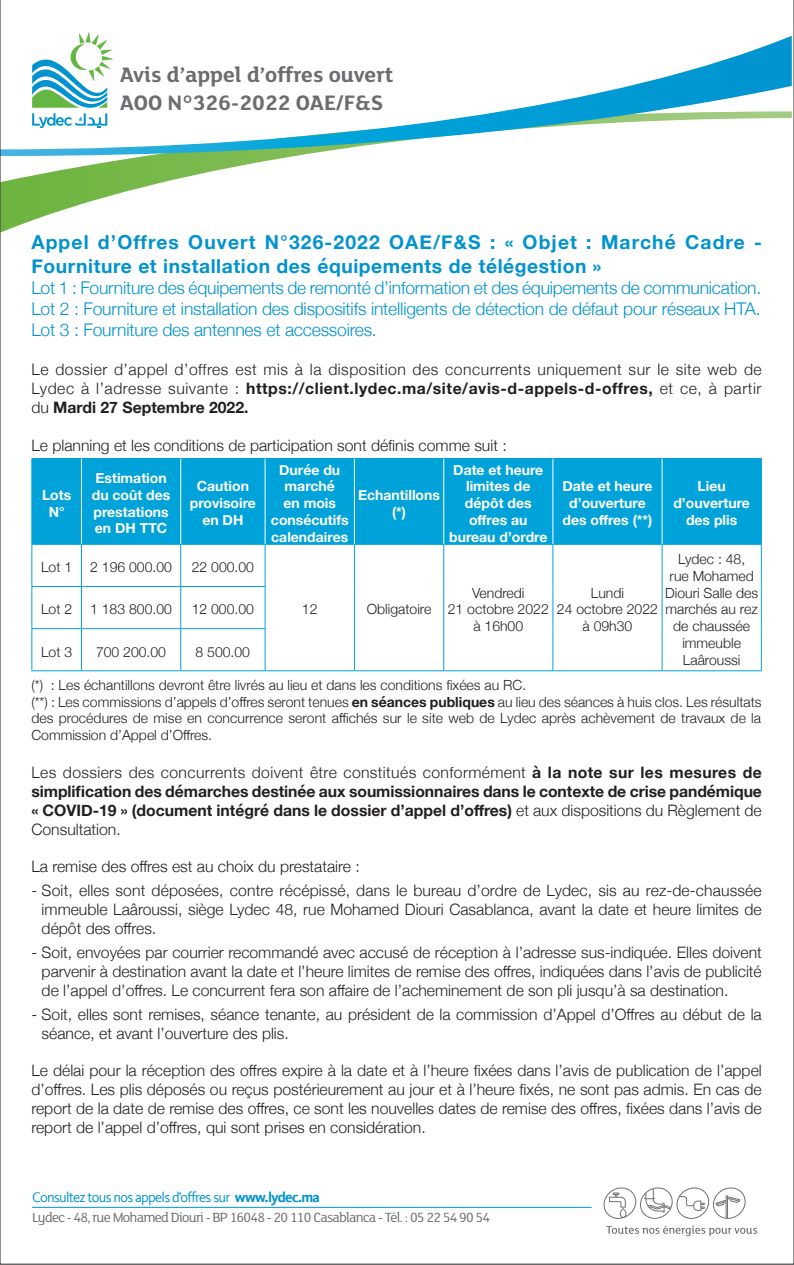
<style>
.page{position:relative;width:794px;height:1265px;background:#fff}
.page>*{position:absolute;margin:0;border:0;box-sizing:border-box;transform-origin:0 0}
.t1{font:700 22.75px/27.3px "FS Lola";color:#6c6d70}
.t2{font:700 19.25px/23.1px "Helvetica Neue";letter-spacing:.03em;color:#0093d0}
.t3{font:300 17.5px/21px "Helvetica Neue";letter-spacing:-.01em;color:#0093d0;text-align:justify}
.t4{font:300 15.75px/18.9px "Helvetica Neue";color:#231f20;text-align:justify}
.t5{font:700 15.75px/18.9px "Helvetica Neue";color:#231f20;text-align:justify}
.t6{font:14.53px "FS Lola";letter-spacing:-.05em;color:#6c6d70}
.t7{font:14.53px "Kievit";letter-spacing:-.05em;color:#0093d0}
.t8{font:300 14px/16.8px "Helvetica Neue";color:#231f20;text-align:center}
.t9{font:700 14px/16.8px "Helvetica Neue";color:#fff;text-align:center}
.s1{font-weight:700}
.s2{font-weight:300}
</style>
<div class="page">
<hr style="left:32px;top:1207px;width:559px;height:1px;background:#0093d0">
<svg style="left:606px;top:1226px;width:151px;height:10px"></svg>
<svg style="left:603px;top:1187px;width:142px;height:32px"></svg>
<svg style="left:2px;top:156px;width:293px;height:76px"></svg>
<svg style="left:2px;top:36px;width:790px;height:120px"></svg>
<svg style="left:32px;top:32px;width:82px;height:97px"></svg>
<div style="left:32px;top:459px;width:729px;height:85px;background:#00a3d9"></div>
<hr style="left:31px;top:458px;width:50px;height:1px;background:#00a3d9">
<hr style="left:31px;top:459px;width:1px;height:85px;background:#00a3d9">
<hr style="left:81px;top:458px;width:100px;height:1px;background:#00a3d9">
<hr style="left:181px;top:458px;width:84px;height:1px;background:#00a3d9">
<hr style="left:265px;top:458px;width:89px;height:1px;background:#00a3d9">
<hr style="left:354px;top:458px;width:90px;height:1px;background:#00a3d9">
<hr style="left:444px;top:458px;width:109px;height:1px;background:#00a3d9">
<hr style="left:553px;top:458px;width:109px;height:1px;background:#00a3d9">
<hr style="left:662px;top:458px;width:100px;height:1px;background:#00a3d9">
<hr style="left:761px;top:459px;width:1px;height:85px;background:#00a3d9">
<hr style="left:31px;top:544px;width:50px;height:1px;background:#00a3d9">
<hr style="left:31px;top:545px;width:1px;height:41px;background:#00a3d9">
<hr style="left:81px;top:544px;width:100px;height:1px;background:#00a3d9">
<hr style="left:81px;top:545px;width:1px;height:41px;background:#00a3d9">
<hr style="left:181px;top:544px;width:84px;height:1px;background:#00a3d9">
<hr style="left:180px;top:545px;width:1px;height:41px;background:#00a3d9">
<hr style="left:265px;top:544px;width:89px;height:1px;background:#00a3d9">
<hr style="left:265px;top:545px;width:1px;height:41px;background:#00a3d9">
<hr style="left:354px;top:544px;width:90px;height:1px;background:#00a3d9">
<hr style="left:354px;top:545px;width:1px;height:41px;background:#00a3d9">
<hr style="left:444px;top:544px;width:109px;height:1px;background:#00a3d9">
<hr style="left:443px;top:545px;width:1px;height:41px;background:#00a3d9">
<hr style="left:553px;top:544px;width:109px;height:1px;background:#00a3d9">
<hr style="left:552px;top:545px;width:1px;height:41px;background:#00a3d9">
<hr style="left:662px;top:544px;width:100px;height:1px;background:#00a3d9">
<hr style="left:661px;top:545px;width:1px;height:41px;background:#00a3d9">
<hr style="left:761px;top:545px;width:1px;height:41px;background:#00a3d9">
<hr style="left:354px;top:586px;width:1px;height:43px;background:#00a3d9">
<hr style="left:443px;top:586px;width:1px;height:43px;background:#00a3d9">
<hr style="left:552px;top:586px;width:1px;height:43px;background:#00a3d9">
<hr style="left:661px;top:586px;width:1px;height:43px;background:#00a3d9">
<hr style="left:761px;top:586px;width:1px;height:43px;background:#00a3d9">
<hr style="left:354px;top:629px;width:1px;height:41px;background:#00a3d9">
<hr style="left:443px;top:629px;width:1px;height:41px;background:#00a3d9">
<hr style="left:552px;top:629px;width:1px;height:41px;background:#00a3d9">
<hr style="left:661px;top:629px;width:1px;height:41px;background:#00a3d9">
<hr style="left:761px;top:629px;width:1px;height:41px;background:#00a3d9">
<hr style="left:265px;top:670px;width:89px;height:1px;background:#00a3d9">
<hr style="left:354px;top:670px;width:90px;height:1px;background:#00a3d9">
<hr style="left:444px;top:670px;width:109px;height:1px;background:#00a3d9">
<hr style="left:553px;top:670px;width:109px;height:1px;background:#00a3d9">
<hr style="left:662px;top:670px;width:100px;height:1px;background:#00a3d9">
<hr style="left:31px;top:586px;width:50px;height:1px;background:#00a3d9">
<hr style="left:31px;top:587px;width:1px;height:41px;background:#00a3d9">
<hr style="left:81px;top:586px;width:100px;height:1px;background:#00a3d9">
<hr style="left:81px;top:587px;width:1px;height:41px;background:#00a3d9">
<hr style="left:181px;top:586px;width:84px;height:1px;background:#00a3d9">
<hr style="left:180px;top:587px;width:1px;height:41px;background:#00a3d9">
<hr style="left:265px;top:587px;width:1px;height:41px;background:#00a3d9">
<hr style="left:31px;top:628px;width:50px;height:1px;background:#00a3d9">
<hr style="left:31px;top:629px;width:1px;height:41px;background:#00a3d9">
<hr style="left:81px;top:628px;width:100px;height:1px;background:#00a3d9">
<hr style="left:81px;top:629px;width:1px;height:41px;background:#00a3d9">
<hr style="left:181px;top:628px;width:84px;height:1px;background:#00a3d9">
<hr style="left:180px;top:629px;width:1px;height:41px;background:#00a3d9">
<hr style="left:265px;top:629px;width:1px;height:41px;background:#00a3d9">
<hr style="left:31px;top:670px;width:50px;height:1px;background:#00a3d9">
<hr style="left:81px;top:670px;width:100px;height:1px;background:#00a3d9">
<hr style="left:181px;top:670px;width:84px;height:1px;background:#00a3d9">
<hr style="left:81px;top:459px;width:1px;height:85px;background:#fff">
<hr style="left:180px;top:459px;width:1px;height:85px;background:#fff">
<hr style="left:265px;top:459px;width:1px;height:85px;background:#fff">
<hr style="left:354px;top:459px;width:1px;height:85px;background:#fff">
<hr style="left:443px;top:459px;width:1px;height:85px;background:#fff">
<hr style="left:552px;top:459px;width:1px;height:85px;background:#fff">
<hr style="left:661px;top:459px;width:1px;height:85px;background:#fff">
<h1 class="t1" style="left:120px;top:60px;width:275px">Avis d’appel d’offres ouvert<br>AOO N°326-2022 OAE/F&amp;S</h1>
<p class="t2" style="left:31px;top:232px;width:732px">Appel d’Offres Ouvert N°326-2022 OAE/F&amp;S : « Objet : Marché Cadre -<br>Fourniture et installation des équipements de télégestion »</p>
<p class="t3" style="left:31px;top:276px;width:731px">Lot 1 : Fourniture des équipements de remonté d’information et des équipements de communication.<br>Lot 2 : Fourniture et installation des dispositifs intelligents de détection de défaut pour réseaux HTA.<br>Lot 3 : Fourniture des antennes et accessoires.</p>
<p class="t4" style="left:31px;top:359px;width:732px">Le dossier d’appel d’offres est mis à la disposition des concurrents uniquement sur le site web de Lydec à l’adresse suivante : <span class="s1">https://client.lydec.ma/site/avis-d-appels-d-offres,</span> et ce, à partir du <span class="s1">Mardi 27 Septembre 2022.</span></p>
<p class="t4" style="left:31px;top:435px;width:477px">Le planning et les conditions de participation sont définis comme suit :</p>
<p class="t9" style="left:42px;top:487px;width:31px">Lots<br>N°</p>
<p class="t9" style="left:271px;top:462px;width:79px">Durée du marché<br>en mois consécutifs calendaires</p>
<p class="t9" style="left:449px;top:462px;width:100px">Date et heure limites de dépôt des offres au bureau d’ordre</p>
<p class="t9" style="left:92px;top:470px;width:80px;text-align:left">Estimation du coût des prestations en DH TTC</p>
<p class="t9" style="left:190px;top:478px;width:68px">Caution provisoire en DH</p>
<p class="t9" style="left:562px;top:478px;width:91px">Date et heure d’ouverture des offres (**)</p>
<p class="t9" style="left:673px;top:478px;width:78px">Lieu d’ouverture des plis</p>
<p class="t9" style="left:358px;top:487px;width:83px">Echantillons (*)</p>
<p class="t8" style="left:665px;top:550px;width:94px">Lydec : 48,<br>rue Mohamed<br>Diouri Salle des marchés au rez de chaussée immeuble<br>Laâroussi</p>
<p class="t8" style="left:41px;top:558px;width:33px">Lot 1</p>
<p class="t8" style="left:90px;top:558px;width:83px">2 196 000.00</p>
<p class="t8" style="left:192px;top:558px;width:64px">22 000.00</p>
<p class="t8" style="left:448px;top:583px;width:102px">Vendredi<br>21 octobre 2022 à 16h00</p>
<p class="t8" style="left:557px;top:583px;width:102px">Lundi<br>24 octobre 2022 à 09h30</p>
<p class="t8" style="left:302px;top:600px;width:17px">12</p>
<p class="t8" style="left:367px;top:600px;width:66px">Obligatoire</p>
<p class="t8" style="left:41px;top:600px;width:33px">Lot 2</p>
<p class="t8" style="left:90px;top:600px;width:83px">1 183 800.00</p>
<p class="t8" style="left:192px;top:600px;width:64px">12 000.00</p>
<p class="t8" style="left:41px;top:642px;width:33px">Lot 3</p>
<p class="t8" style="left:96px;top:642px;width:72px">700 200.00</p>
<p class="t8" style="left:196px;top:642px;width:56px">8 500.00</p>
<p class="t8" style="left:31px;top:675px;width:732px;text-align:left">(*) : Les échantillons devront être livrés au lieu et dans les conditions fixées au RC.<br>(**) : Les commissions d’appels d’offres seront tenues <span class="s1">en séances publiques</span> au lieu des séances à huis clos. Les résultats des procédures de mise en concurrence seront affichés sur le site web de Lydec après achèvement de travaux de la Commission d’Appel d’Offres.</p>
<p class="t5" style="left:31px;top:763px;width:732px"><span class="s2">Les dossiers des concurrents doivent être constitués conformément</span> à la note sur les mesures de simplification des démarches destinée aux soumissionnaires dans le contexte de crise pandémique « COVID-19 » (document intégré dans le dossier d’appel d’offres) <span class="s2">et aux dispositions du Règlement de Consultation.</span></p>
<p class="t4" style="left:31px;top:856px;width:330px">La remise des offres est au choix du prestataire :</p>
<p class="t4" style="left:42px;top:880px;width:721px;text-indent:-10px">- Soit, elles sont déposées, contre récépissé, dans le bureau d’ordre de Lydec, sis au rez-de-chaussée immeuble Laâroussi, siège Lydec 48, rue Mohamed Diouri Casablanca, avant la date et heure limites de dépôt des offres.</p>
<p class="t4" style="left:42px;top:942px;width:721px;text-indent:-10px">- Soit, envoyées par courrier recommandé avec accusé de réception à l’adresse sus-indiquée. Elles doivent parvenir à destination avant la date et l’heure limites de remise des offres, indiquées dans l’avis de publicité de l’appel d’offres. Le concurrent fera son affaire de l’acheminement de son pli jusqu’à sa destination.</p>
<p class="t4" style="left:42px;top:1003px;width:721px;text-indent:-10px">- Soit, elles sont remises, séance tenante, au président de la commission d’Appel d’Offres au début de la séance, et avant l’ouverture des plis.</p>
<p class="t4" style="left:31px;top:1060px;width:732px">Le délai pour la réception des offres expire à la date et à l’heure fixées dans l’avis de publication de l’appel d’offres. Les plis déposés ou reçus postérieurement au jour et à l’heure fixés, ne sont pas admis. En cas de report de la date de remise des offres, ce sont les nouvelles dates de remise des offres, fixées dans l’avis de report de l’appel d’offres, qui sont prises en considération.</p>
<p class="t7" style="left:32px;top:1189px;width:289px">Consultez tous nos appels d’offres sur <span class="s1">www.lydec.ma</span></p>
<p class="t6" style="left:32px;top:1208px;width:459px">Lydec - 48, rue Mohamed Diouri - BP 16048 - 20 110 Casablanca - Tél. : 05 22 54 90 54</p>
</div>
